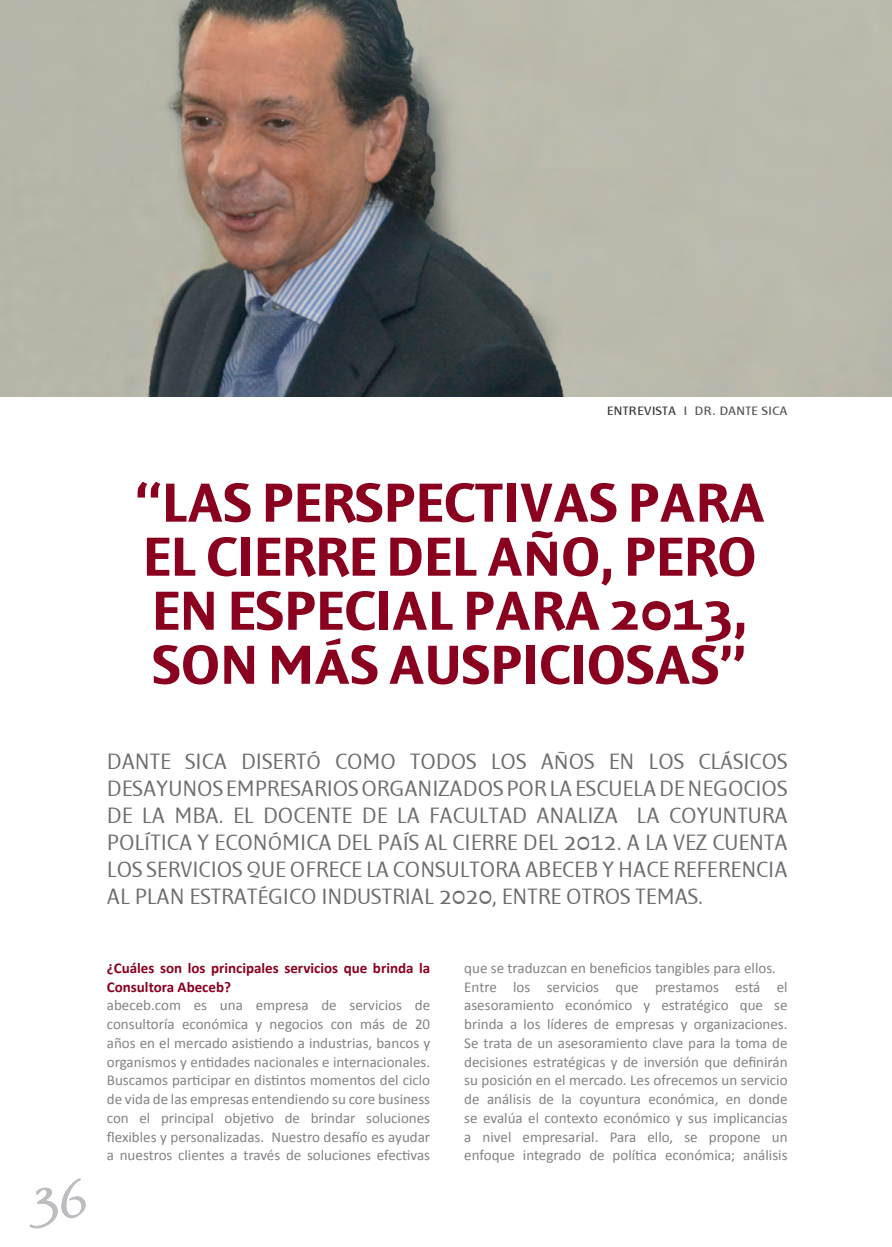
<style>
.page{position:relative;width:892px;height:1247px;background:#fff}
.page>*{position:absolute;margin:0;border:0;box-sizing:border-box;transform-origin:0 0}
.t1{font:60px/54px "Fontana Negra";color:#8a011f}
.t2{font:54px "Black Jack";color:#bcbdc0}
.t3{font:24px/27px "Fontana Versalita";color:#6c6d70;text-align:justify}
.t4{font:18px "Fontana Versalita";color:#57585a}
.t5{font:15px/18.8px "Calibri";color:#808285;text-align:justify}
.t6{font:700 15px/18.8px "Calibri";color:#8a011f}
.s1{color:#3e3e3f}
.s2{font-size:28.5px}
</style>
<div class="page">
<img style="left:0;top:0;width:891px;height:396px">
<p class="t4" style="left:607px;top:400px;width:182px"><span class="s1">entrevista</span> i dr. dante sica</p>
<h1 class="t1" style="left:134px;top:478px;width:632px">“LAS PERSPECTIVAS PARA<br>EL CIERRE DEL AÑO, PERO<br>EN ESPECIAL PARA 2013,<br>SON MÁS AUSPICIOSAS”</h1>
<p class="t3" style="left:107px;top:748px;width:682px">DANTE SICA DISERTÓ COMO TODOS LOS AÑOS EN LOS CLÁSICOS DESAYUNOS EMPRESARIOS ORGANIZADOS POR LA ESCUELA DE NEGOCIOS DE LA MBA. EL DOCENTE DE LA FACULTAD ANALIZA LA COYUNTURA POLÍTICA Y ECONÓMICA DEL PAÍS AL CIERRE DEL <span class="s2">2012</span>. A LA VEZ CUENTA LOS SERVICIOS QUE OFRECE LA CONSULTORA ABECEB Y HACE REFERENCIA AL PLAN ESTRATÉGICO INDUSTRIAL <span class="s2">2020</span>, ENTRE OTROS TEMAS.</p>
<h2 class="t2" style="left:33px;top:1166px;width:55px">36</h2>
<p class="t6" style="left:107px;top:957px;width:325px">¿Cuáles son los principales servicios que brinda la<br>Consultora Abeceb?</p>
<p class="t5" style="left:107px;top:995px;width:325px">abeceb.com es una empresa de servicios de consultoría económica y negocios con más de 20 años en el mercado asistiendo a industrias, bancos y organismos y entidades nacionales e internacionales.<br>Buscamos participar en distintos momentos del ciclo de vida de las empresas entendiendo su core business con el principal objetivo de brindar soluciones flexibles y personalizadas. Nuestro desafío es ayudar a nuestros clientes a través de soluciones efectivas</p>
<p class="t5" style="left:464px;top:957px;width:325px;text-align:left">que se traduzcan en beneficios tangibles para ellos.<br>Entre los servicios que prestamos está el asesoramiento económico y estratégico que se brinda a los líderes de empresas y organizaciones.<br>Se trata de un asesoramiento clave para la toma de decisiones estratégicas y de inversión que definirán su posición en el mercado. Les ofrecemos un servicio de análisis de la coyuntura económica, en donde se evalúa el contexto económico y sus implicancias a nivel empresarial. Para ello, se propone un enfoque integrado de política económica; análisis</p>
</div>
